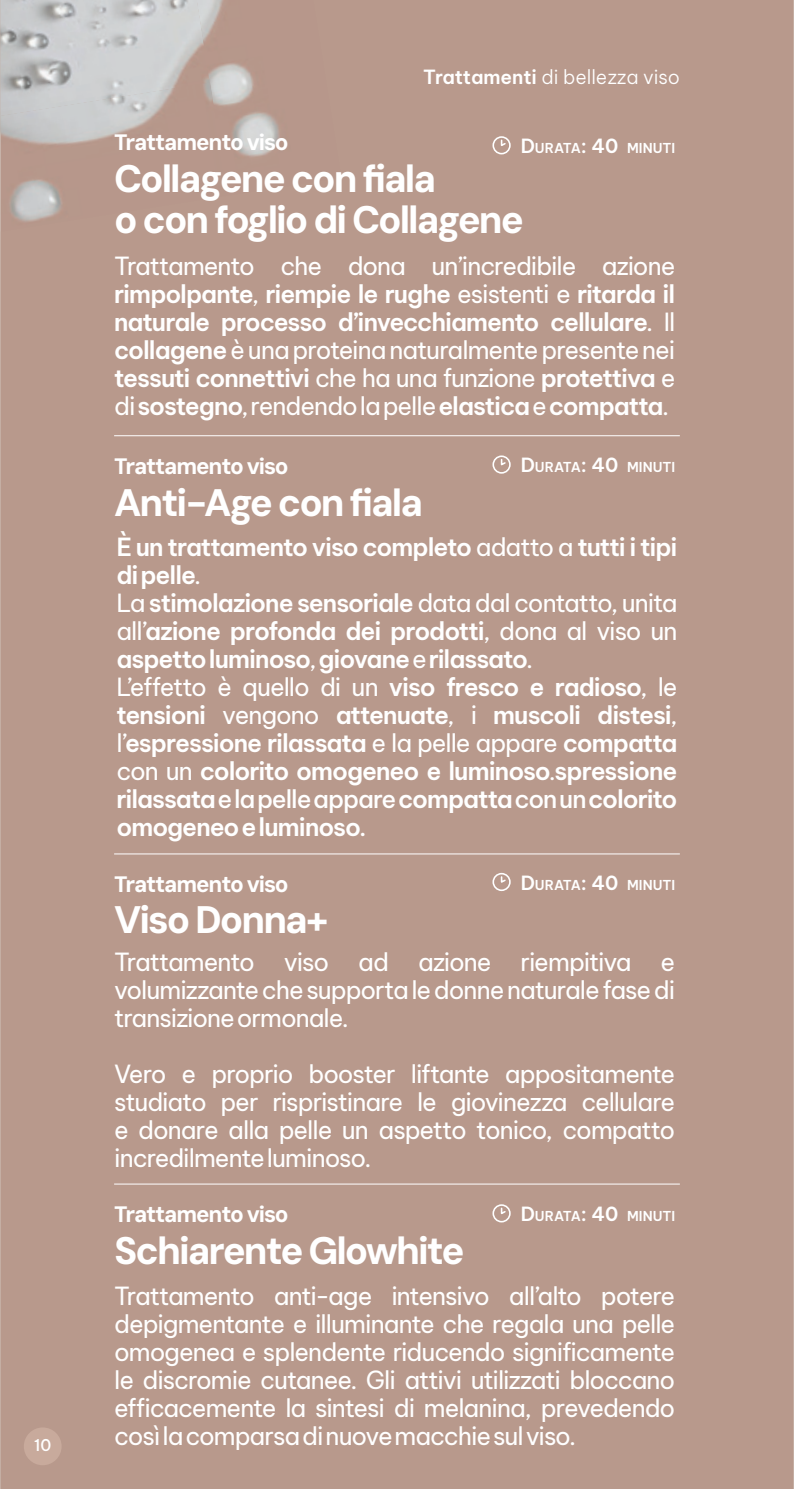
<style>
.page{position:relative;width:794px;height:1489px;background:#fff}
.page>*{position:absolute;margin:0;border:0;box-sizing:border-box;transform-origin:0 0}
.t1{font:38.15px/41.6px "DM Sans 9 pt";letter-spacing:-.055em;color:#fff}
.t2{font:600 24.5px/28px "Be Vietnam Pro";letter-spacing:-.045em;color:#fff}
.t3{font:24.5px/28px "Be Vietnam Pro";letter-spacing:-.045em;color:#fff;text-align:justify}
.t4{font:22.4px "DM Sans 9 pt";letter-spacing:-.055em;color:#fff}
.t5{font:300 19.25px "Be Vietnam Pro";color:#fff}
.t6{font:500 16.1px "Be Vietnam Pro";color:#fff}
.t7{font:600 13.3px "Be Vietnam Pro";color:#fff}
.s1{font-weight:600}
.s2{font-size:19.25px}
.s3{font-weight:400}
.s4{font-weight:500}
</style>
<div class="page">
<div style="left:0;top:0;width:794px;height:1488px;background:#b8998c"></div>
<hr style="left:793px;top:0;width:1px;height:1488px;background:#d5cbc2">
<hr style="left:0;top:0;width:1px;height:1488px;background:#d5cbc2">
<hr style="left:114px;top:853px;width:566px;height:1px;background:#fff">
<hr style="left:114px;top:435px;width:566px;height:1px;background:#fff">
<hr style="left:114px;top:1183px;width:566px;height:1px;background:#fff">
<svg style="left:492px;top:872px;width:19px;height:19px"></svg>
<svg style="left:492px;top:455px;width:19px;height:19px"></svg>
<svg style="left:492px;top:1204px;width:19px;height:19px"></svg>
<img style="left:1px;top:0;width:196px;height:82px">
<img style="left:197px;top:0;width:83px;height:157px">
<img style="left:1px;top:82px;width:227px;height:140px">
<img style="left:0;top:0;width:1px;height:232px">
<svg style="left:492px;top:136px;width:19px;height:19px"></svg>
<div style="left:24px;top:1427px;width:38px;height:37px;background:#c8aa9c;border-radius:50%"></div>
<p class="t6" style="left:34px;top:1431px;width:19px">10</p>
<p class="t5" style="left:423px;top:61px;width:258px"><span class="s1">Trattamenti</span> di bellezza viso</p>
<p class="t4" style="left:114px;top:128px;width:176px">Trattamento viso</p>
<h1 class="t1" style="left:114px;top:157px;width:411px">Collagene con fiala<br>o con foglio di Collagene</h1>
<p class="t7" style="left:520px;top:137px;width:156px"><span class="s2">D</span>URATA<span class="s2">: 40</span> MINUTI</p>
<p class="t2" style="left:114px;top:249px;width:563px;text-align:justify"><span class="s3">Trattamento che dona un’incredibile azione </span>rimpolpante<span class="s3">,</span> riempie le rughe <span class="s3">esistenti e</span> ritarda il naturale processo d’invecchiamento cellulare<span class="s3">. Il </span>collagene <span class="s3">è una proteina naturalmente presente nei </span>tessuti connettivi <span class="s3">che ha una funzione</span> protettiva <span class="s3">e di</span> sostegno<span class="s3">, rendendo la pelle</span> elastica<span class="s3">e</span> compatta<span class="s3">.</span></p>
<p class="t4" style="left:114px;top:452px;width:176px">Trattamento viso</p>
<h1 class="t1" style="left:114px;top:481px;width:311px">Anti-Age con fiala</h1>
<p class="t7" style="left:520px;top:456px;width:156px"><span class="s2">D</span>URATA<span class="s2">: 40</span> MINUTI</p>
<p class="t2" style="left:116px;top:530px;width:563px">È un trattamento viso completo <span class="s3">adatto a</span> tutti i tipi di pelle<span class="s3">.<br>La</span> stimolazione sensoriale <span class="s3">data dal contatto, unita all’</span>azione profonda dei prodotti<span class="s3">, dona al viso un </span>aspetto luminoso<span class="s3">,</span> giovane <span class="s3">e</span> rilassato<span class="s3">.<br>L’effetto è quello di un</span> viso fresco e radioso<span class="s3">, le </span>tensioni <span class="s3">vengono</span> attenuate<span class="s3">, i</span> muscoli distesi<span class="s3">, l’</span>espressione rilassata <span class="s3">e la pelle appare</span> compatta <span class="s3">con un</span> colorito omogeneo e luminoso<span class="s3">.</span>spressione rilassata <span class="s4">e la pelle appare</span> compatta <span class="s4">con un</span> colorito omogeneo e luminoso<span class="s4">.</span></p>
<p class="t4" style="left:114px;top:869px;width:176px">Trattamento viso</p>
<h1 class="t1" style="left:114px;top:898px;width:216px">Viso Donna+</h1>
<p class="t7" style="left:520px;top:873px;width:156px"><span class="s2">D</span>URATA<span class="s2">: 40</span> MINUTI</p>
<p class="t3" style="left:114px;top:945px;width:562px">Trattamento viso ad azione riempitiva e volumizzante che supporta le donne naturale fase di transizione ormonale.</p>
<p class="t3" style="left:114px;top:1057px;width:562px">Vero e proprio booster liftante appositamente studiato per rispristinare le giovinezza cellulare e donare alla pelle un aspetto tonico, compatto incredilmente luminoso.</p>
<p class="t4" style="left:114px;top:1200px;width:176px">Trattamento viso</p>
<h1 class="t1" style="left:114px;top:1229px;width:352px">Schiarente Glowhite</h1>
<p class="t7" style="left:520px;top:1204px;width:156px"><span class="s2">D</span>URATA<span class="s2">: 40</span> MINUTI</p>
<p class="t3" style="left:114px;top:1279px;width:563px">Trattamento anti-age intensivo all’alto potere depigmentante e illuminante che regala una pelle omogenea e splendente riducendo significamente le discromie cutanee. Gli attivi utilizzati bloccano efficacemente la sintesi di melanina, prevedendo così la comparsa di nuove macchie sul viso.</p>
</div>
